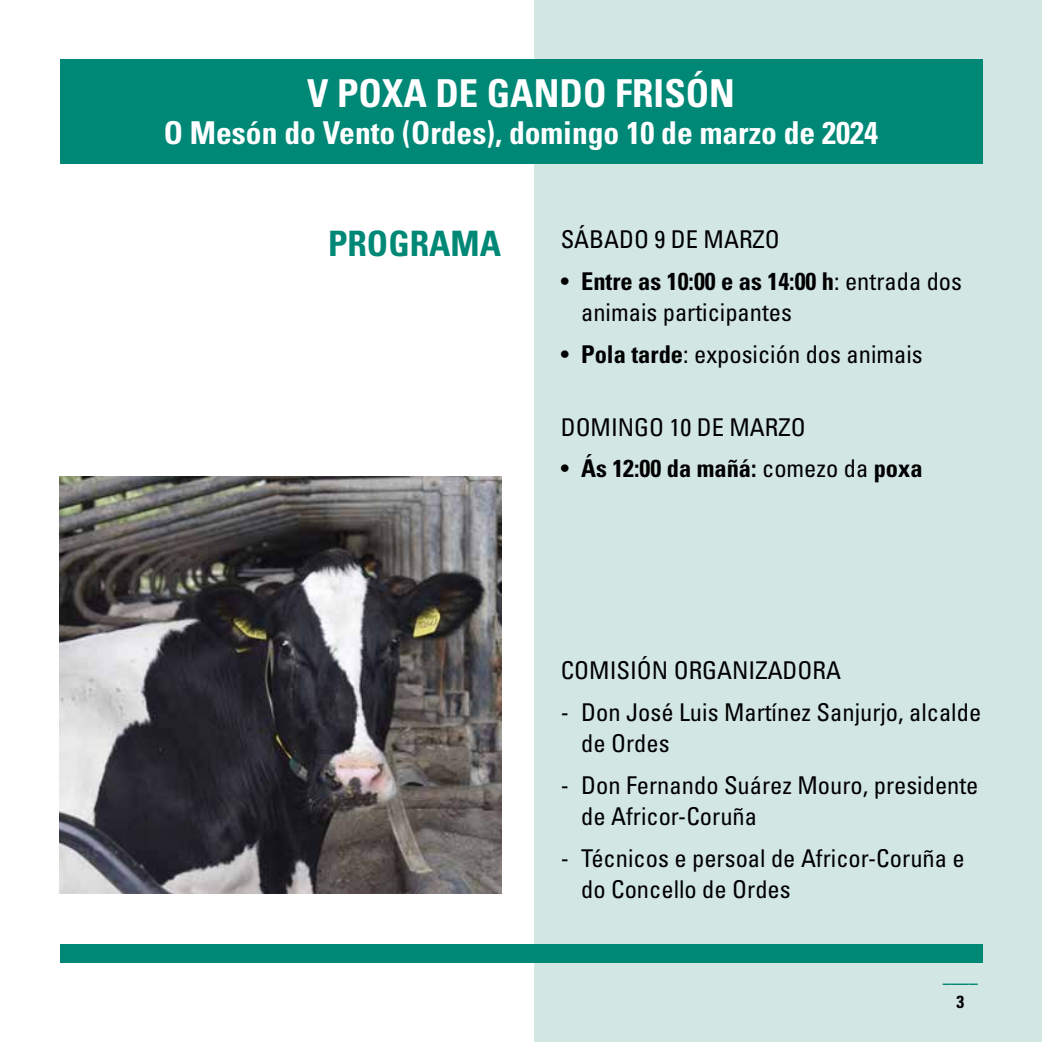
<style>
.page{position:relative;width:1042px;height:1042px;background:#fff}
.page>*{position:absolute;margin:0;border:0;box-sizing:border-box;transform-origin:0 0}
.t1{font:700 condensed 38.5px "Univers LT Std";color:#fff}
.t2{font:700 condensed 35px "Univers LT Std";color:#087}
.t3{font:700 condensed 31.5px "Univers LT Std";color:#fff}
.t4{font:condensed 24.5px/31.5px "Univers LT Std";color:#000}
.t5{font:700 condensed 24.5px "Univers LT Std";color:#000}
.t6{font:700 condensed 17.5px "Univers LT Std";color:#087}
.t7{font:700 condensed 17.5px "Univers LT Std";color:#000}
.s1{font-weight:700}
.s2{font-weight:400}
</style>
<div class="page">
<div style="left:535px;top:0;width:507px;height:1042px;background:#d2e6e3"></div>
<div style="left:60px;top:60px;width:922px;height:104px;background:#087"></div>
<div style="left:60px;top:944px;width:922px;height:18px;background:#087"></div>
<hr style="left:0;top:0;width:1px;height:1042px;background:#0072bb">
<img style="left:0;top:320px;width:1px;height:721px">
<hr style="left:0;top:459px;width:1px;height:120px;background:#000">
<svg style="left:0;top:481px;width:1px;height:41px"></svg>
<svg style="left:0;top:543px;width:1px;height:40px"></svg>
<hr style="left:0;top:583px;width:1px;height:121px;background:#000">
<svg style="left:0;top:606px;width:1px;height:52px"></svg>
<img style="left:60px;top:476px;width:441px;height:417px">
<h1 class="t1" style="left:307px;top:70px;width:429px">V POXA DE GANDO FRISÓN</h1>
<p class="t3" style="left:164px;top:113px;width:716px">O Mesón do Vento (Ordes), domingo 10 de marzo de 2024</p>
<h2 class="t2" style="left:328px;top:222px;width:175px">PROGRAMA</h2>
<p class="t4" style="left:561px;top:224px;width:221px">SÁBADO 9 DE MARZO</p>
<p class="t4" style="left:581px;top:265px;width:382px;text-indent:-20px">• <span class="s1">Entre as 10:00 e as 14:00 h</span>: entrada dos animais participantes</p>
<p class="t4" style="left:561px;top:338px;width:363px">• <span class="s1">Pola tarde</span>: exposición dos animais</p>
<p class="t4" style="left:561px;top:411px;width:246px">DOMINGO 10 DE MARZO</p>
<p class="t5" style="left:561px;top:453px;width:363px"><span class="s2">•</span> Ás 12:00 da mañá: <span class="s2">comezo da</span> poxa</p>
<p class="t4" style="left:561px;top:654px;width:282px">COMISIÓN ORGANIZADORA</p>
<p class="t4" style="left:581px;top:696px;width:402px;text-indent:-20px">- Don José Luis Martínez Sanjurjo, alcalde de Ordes</p>
<p class="t4" style="left:581px;top:769px;width:399px;text-indent:-20px">- Don Fernando Suárez Mouro, presidente de Africor-Coruña</p>
<p class="t4" style="left:581px;top:842px;width:385px;text-indent:-20px">- Técnicos e persoal de Africor-Coruña e do Concello de Ordes</p>
<p class="t6" style="left:943px;top:972px;width:36px">––––</p>
<p class="t7" style="left:956px;top:991px;width:9px">3</p>
</div>
